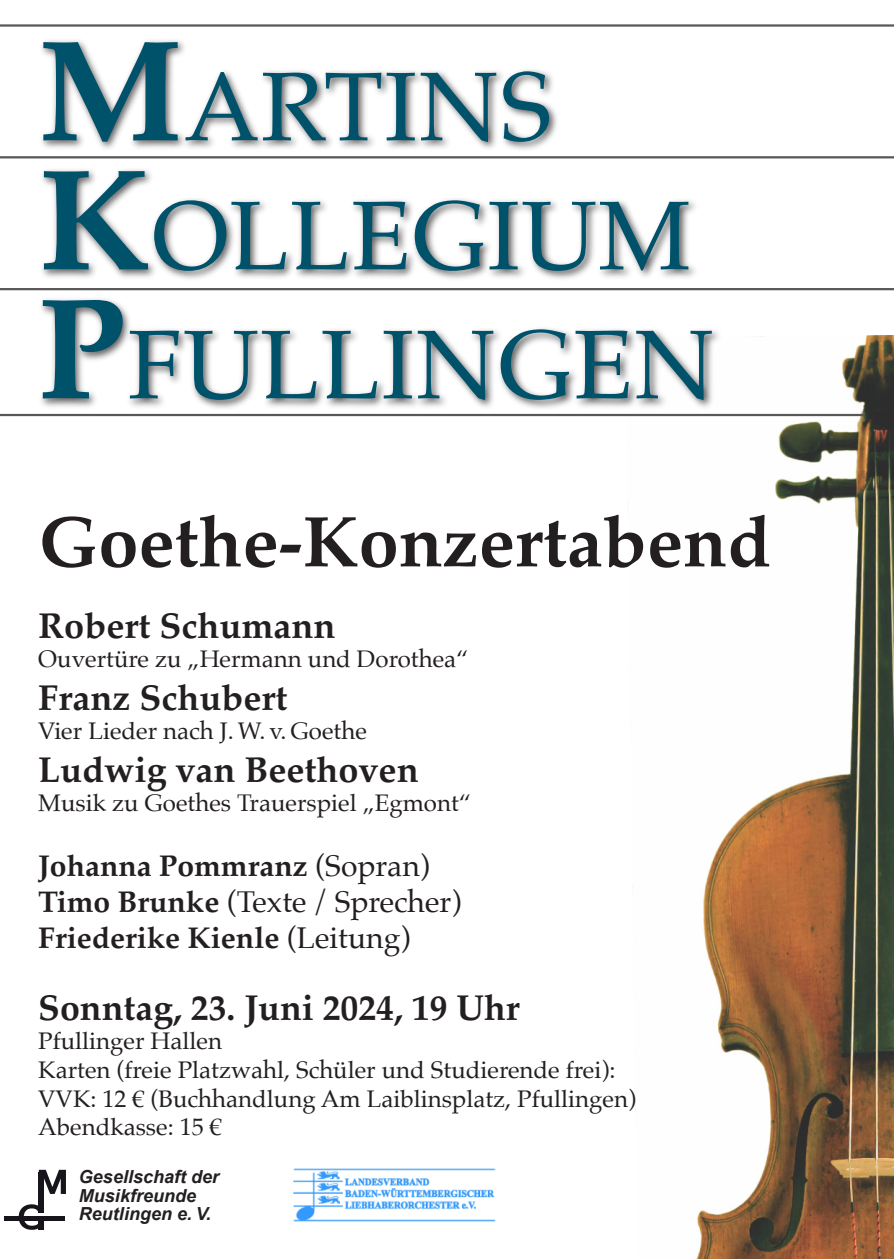
<style>
.page{position:relative;width:894px;height:1259px;background:#fff}
.page>*{position:absolute;margin:0;border:0;box-sizing:border-box;transform-origin:0 0}
.t1{font:97.8px/129px "Palatino";letter-spacing:.01em;color:#00526b}
.t2{font:700 72px "Palatino";color:#231f20}
.t3{font:700 36px "Palatino";color:#231f20}
.t4{font:700 30px/36px "Palatino";color:#231f20}
.t5{font:24px/28.8px "Palatino";color:#231f20}
.t6{font:italic 700 18px/18.9px "Arial";color:#231f20}
.s1{font-weight:700;font-size:144px}
.s2{font-weight:400}
</style>
<div class="page">
<img style="left:625px;top:335px;width:268px;height:924px">
<hr style="left:0;top:24px;width:893px;height:3px;background:#5a5758">
<hr style="left:0;top:156px;width:893px;height:2px;background:#5a5758">
<hr style="left:0;top:288px;width:893px;height:2px;background:#5a5758">
<img style="left:39px;top:40px;width:681px;height:370px">
<hr style="left:0;top:414px;width:863px;height:2px;background:#5a5758">
<svg style="left:19px;top:1204px;width:25px;height:26px"></svg>
<svg style="left:39px;top:1170px;width:27px;height:24px"></svg>
<hr style="left:4px;top:1216px;width:61px;height:4px;background:#17151b">
<div style="left:39px;top:1172px;width:5px;height:41px;background:#17151b"></div>
<div style="left:39px;top:1216px;width:5px;height:13px;background:#17151b"></div>
<img style="left:293px;top:1168px;width:202px;height:54px">
<h1 class="t1" style="left:38px;top:49px;width:678px"><span class="s1">M</span>ARTINS<br><span class="s1">K</span>OLLEGIUM<br><span class="s1">P</span>FULLINGEN</h1>
<h2 class="t2" style="left:38px;top:507px;width:733px">Goethe-Konzertabend</h2>
<h3 class="t3" style="left:38px;top:609px;width:298px">Robert Schumann</h3>
<p class="t5" style="left:38px;top:646px;width:431px">Ouvertüre zu „Hermann und Dorothea“</p>
<h3 class="t3" style="left:38px;top:681px;width:250px">Franz Schubert</h3>
<p class="t5" style="left:38px;top:718px;width:330px">Vier Lieder nach J. W. v. Goethe</p>
<h3 class="t3" style="left:38px;top:753px;width:382px">Ludwig van Beethoven</h3>
<p class="t5" style="left:38px;top:790px;width:434px">Musik zu Goethes Trauerspiel „Egmont“</p>
<p class="t4" style="left:38px;top:850px;width:424px">Johanna Pommranz <span class="s2">(Sopran)<br></span>Timo Brunke <span class="s2">(Texte / Sprecher)<br></span>Friederike Kienle <span class="s2">(Leitung)</span></p>
<h3 class="t3" style="left:38px;top:990px;width:483px">Sonntag, 23. Juni 2024, 19 Uhr</h3>
<p class="t5" style="left:38px;top:1028px;width:599px">Pfullinger Hallen<br>Karten (freie Platzwahl, Schüler und Studierende frei):<br>VVK: 12 € (Buchhandlung Am Laiblinsplatz, Pfullingen)<br>Abendkasse: 15 €</p>
<p class="t6" style="left:79px;top:1168px;width:142px">Gesellschaft der<br>Musikfreunde<br>Reutlingen e. V.</p>
</div>
